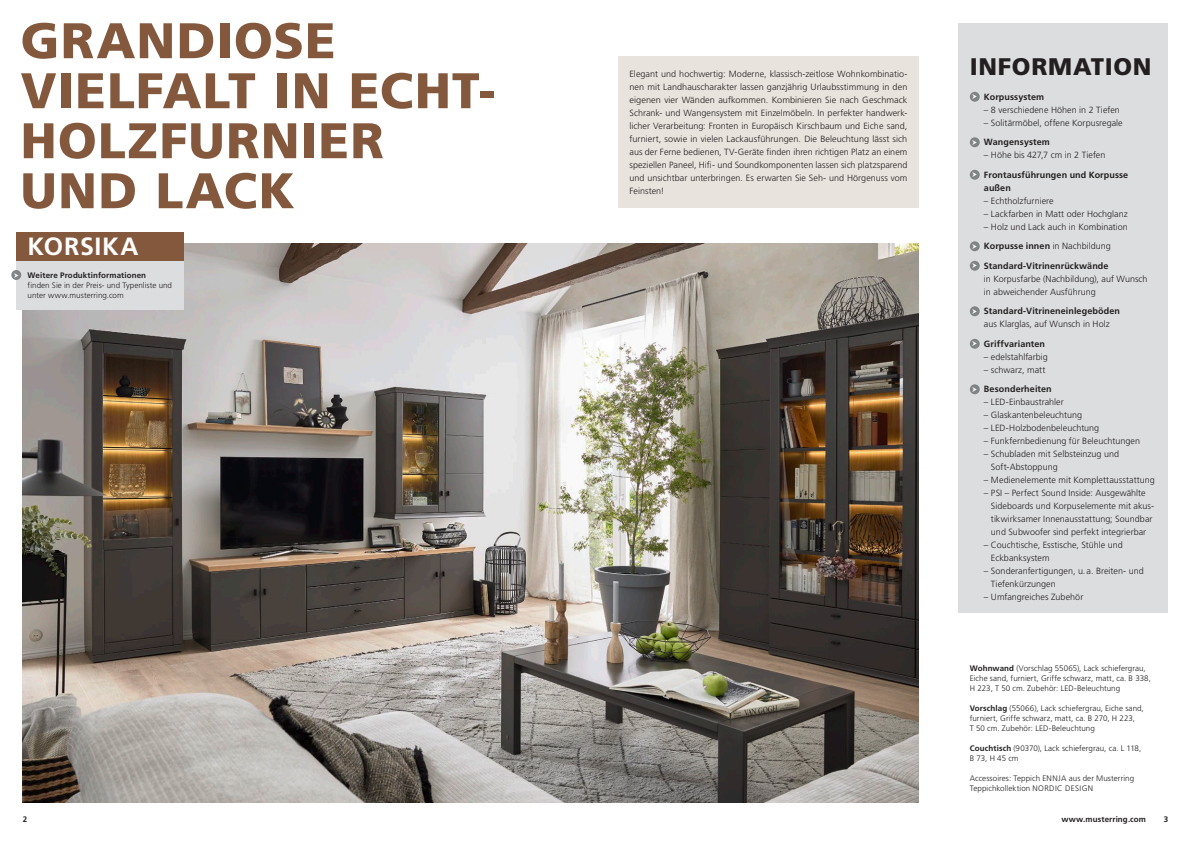
<style>
.page{position:relative;width:1191px;height:842px;background:#fff}
.page>*{position:absolute;margin:0;border:0;box-sizing:border-box;transform-origin:0 0}
.t1{font:900 50px/50px "Frutiger LT Std";letter-spacing:.025em;color:#84583c}
.t2{font:700 25px "Frutiger LT Std";letter-spacing:.03em;color:#fff}
.t3{font:900 24px "Frutiger LT Std";letter-spacing:.03em;color:#231f20}
.t4{font:300 9px/13px "Frutiger LT Std";color:#231f20}
.t5{font:700 9px/13px "Frutiger LT Std";letter-spacing:.01em;color:#231f20}
.t6{font:300 8px/10px "Frutiger LT Std";letter-spacing:.005em;color:#231f20}
.t7{font:700 8px "Frutiger LT Std";letter-spacing:.015em;color:#231f20}
.s1{font-weight:700}
</style>
<div class="page">
<div style="left:958px;top:23px;width:210px;height:589px;background:#dcdddf"></div>
<img style="left:23px;top:244px;width:895px;height:558px">
<svg style="left:969px;top:92px;width:10px;height:10px"></svg>
<svg style="left:969px;top:137px;width:10px;height:10px"></svg>
<svg style="left:969px;top:170px;width:10px;height:10px"></svg>
<svg style="left:969px;top:241px;width:10px;height:10px"></svg>
<svg style="left:969px;top:261px;width:10px;height:10px"></svg>
<svg style="left:969px;top:306px;width:10px;height:10px"></svg>
<svg style="left:969px;top:339px;width:10px;height:10px"></svg>
<svg style="left:969px;top:384px;width:10px;height:10px"></svg>
<div style="left:16px;top:232px;width:168px;height:29px;background:#84583c"></div>
<div style="left:16px;top:261px;width:168px;height:48px;background:#dcdddf"></div>
<div style="left:11px;top:270px;width:10px;height:10px;background:#7f8485;border-radius:50%"></div>
<div style="left:618px;top:57px;width:300px;height:151px;background:#e8e3dc"></div>
<svg style="left:972px;top:94px;width:5px;height:5px"></svg>
<svg style="left:972px;top:140px;width:5px;height:5px"></svg>
<svg style="left:972px;top:172px;width:5px;height:5px"></svg>
<svg style="left:972px;top:244px;width:5px;height:5px"></svg>
<svg style="left:972px;top:263px;width:5px;height:5px"></svg>
<svg style="left:972px;top:309px;width:5px;height:5px"></svg>
<svg style="left:972px;top:341px;width:5px;height:5px"></svg>
<svg style="left:972px;top:387px;width:5px;height:5px"></svg>
<h1 class="t1" style="left:21px;top:16px;width:316px">GRANDIOSE</h1>
<h1 class="t1" style="left:21px;top:66px;width:476px">VIELFALT IN ECHT-<br>HOLZFURNIER<br>UND LACK</h1>
<h2 class="t2" style="left:28px;top:232px;width:112px">KORSIKA</h2>
<p class="t7" style="left:28px;top:271px;width:120px">Weitere Produktinformationen</p>
<p class="t6" style="left:28px;top:280px;width:146px">finden Sie in der Preis- und Typenliste und unter www.musterring.com</p>
<p class="t4" style="left:629px;top:68px;width:279px;text-align:justify">Elegant und hochwertig: Moderne, klassisch-zeitlose Wohnkombinatio&shy;nen mit Landhauscharakter lassen ganzjährig Urlaubsstimmung in den eigenen vier Wänden aufkommen. Kombinieren Sie nach Geschmack Schrank- und Wangensystem mit Einzelmöbeln. In perfekter handwerk&shy;licher Verarbeitung: Fronten in Europäisch Kirschbaum und Eiche sand, furniert, sowie in vielen Lackausführungen. Die Beleuchtung lässt sich aus der Ferne bedienen, TV-Geräte finden ihren richtigen Platz an einem speziellen Paneel, Hifi- und Soundkomponenten lassen sich platzsparend und unsichtbar unterbringen. Es erwarten Sie Seh- und Hörgenuss vom Feinsten!</p>
<h3 class="t3" style="left:969px;top:52px;width:183px">INFORMATION</h3>
<p class="t5" style="left:984px;top:90px;width:62px">Korpussystem</p>
<p class="t4" style="left:984px;top:103px;width:137px">– 8 verschiedene Höhen in 2 Tiefen</p>
<p class="t4" style="left:984px;top:116px;width:140px">– Solitärmöbel, offene Korpusregale</p>
<p class="t5" style="left:984px;top:136px;width:67px">Wangensystem</p>
<p class="t4" style="left:984px;top:149px;width:123px">– Höhe bis 427,7 cm in 2 Tiefen</p>
<p class="t5" style="left:984px;top:168px;width:146px">Frontausführungen und Korpusse außen</p>
<p class="t4" style="left:984px;top:194px;width:71px">– Echtholzfurniere</p>
<p class="t4" style="left:984px;top:207px;width:145px">– Lackfarben in Matt oder Hochglanz</p>
<p class="t4" style="left:984px;top:217px;width:145px;line-height:19.5px">– Holz und Lack auch in Kombination<br><span class="s1">Korpusse innen</span> in Nachbildung<br><span class="s1">Standard-Vitrinenrückwände</span></p>
<p class="t4" style="left:984px;top:272px;width:165px">in Korpusfarbe (Nachbildung), auf Wunsch in abweichender Ausführung</p>
<p class="t5" style="left:984px;top:305px;width:137px">Standard-Vitrineneinlegeböden</p>
<p class="t4" style="left:984px;top:318px;width:127px">aus Klarglas, auf Wunsch in Holz</p>
<p class="t5" style="left:984px;top:337px;width:63px">Griffvarianten</p>
<p class="t4" style="left:984px;top:350px;width:65px">– edelstahlfarbig</p>
<p class="t4" style="left:984px;top:363px;width:63px">– schwarz, matt</p>
<p class="t5" style="left:984px;top:383px;width:69px">Besonderheiten</p>
<p class="t4" style="left:984px;top:396px;width:81px">– LED-Einbaustrahler</p>
<p class="t4" style="left:984px;top:409px;width:100px">– Glaskantenbeleuchtung</p>
<p class="t4" style="left:984px;top:422px;width:117px">– LED-Holzbodenbeleuchtung</p>
<p class="t4" style="left:984px;top:435px;width:158px">– Funkfernbedienung für Beleuchtungen</p>
<p class="t4" style="left:991px;top:448px;width:130px;text-indent:-7px">– Schubladen mit Selbsteinzug und<br>Soft-Abstoppung</p>
<p class="t4" style="left:984px;top:474px;width:172px">– Medienelemente mit Komplettausstattung</p>
<p class="t4" style="left:991px;top:487px;width:165px;text-indent:-7px">– PSI – Perfect Sound Inside: Ausgewählte Sideboards und Korpuselemente mit akus&shy;tikwirksamer Innenausstattung; Soundbar und Subwoofer sind perfekt integrierbar</p>
<p class="t4" style="left:991px;top:539px;width:133px;text-indent:-7px">– Couchtische, Esstische, Stühle und<br>Eckbanksystem</p>
<p class="t4" style="left:991px;top:565px;width:154px;text-indent:-7px">– Sonderanfertigungen, u. a. Breiten- und<br>Tiefenkürzungen</p>
<p class="t4" style="left:984px;top:591px;width:101px">– Umfangreiches Zubehör</p>
<p class="t6" style="left:969px;top:663px;width:183px"><span class="s1">Wohnwand</span> (Vorschlag 55065), Lack schiefergrau,<br>Eiche sand, furniert, Griffe schwarz, matt, ca. B 338,<br>H 223, T 50 cm. Zubehör: LED-Beleuchtung</p>
<p class="t6" style="left:969px;top:703px;width:175px"><span class="s1">Vorschlag</span> (55066), Lack schiefergrau, Eiche sand, furniert, Griffe schwarz, matt, ca. B 270, H 223,<br>T 50 cm. Zubehör: LED-Beleuchtung</p>
<p class="t6" style="left:969px;top:743px;width:173px"><span class="s1">Couchtisch</span> (90370), Lack schiefergrau, ca. L 118,<br>B 73, H 45 cm</p>
<p class="t6" style="left:969px;top:773px;width:166px">Accessoires: Teppich ENNJA aus der Musterring<br>Teppichkollektion NORDIC DESIGN</p>
<p class="t7" style="left:23px;top:815px;width:6px">2</p>
<p class="t7" style="left:1061px;top:815px;width:86px">www.musterring.com</p>
<p class="t7" style="left:1163px;top:815px;width:6px">3</p>
</div>
